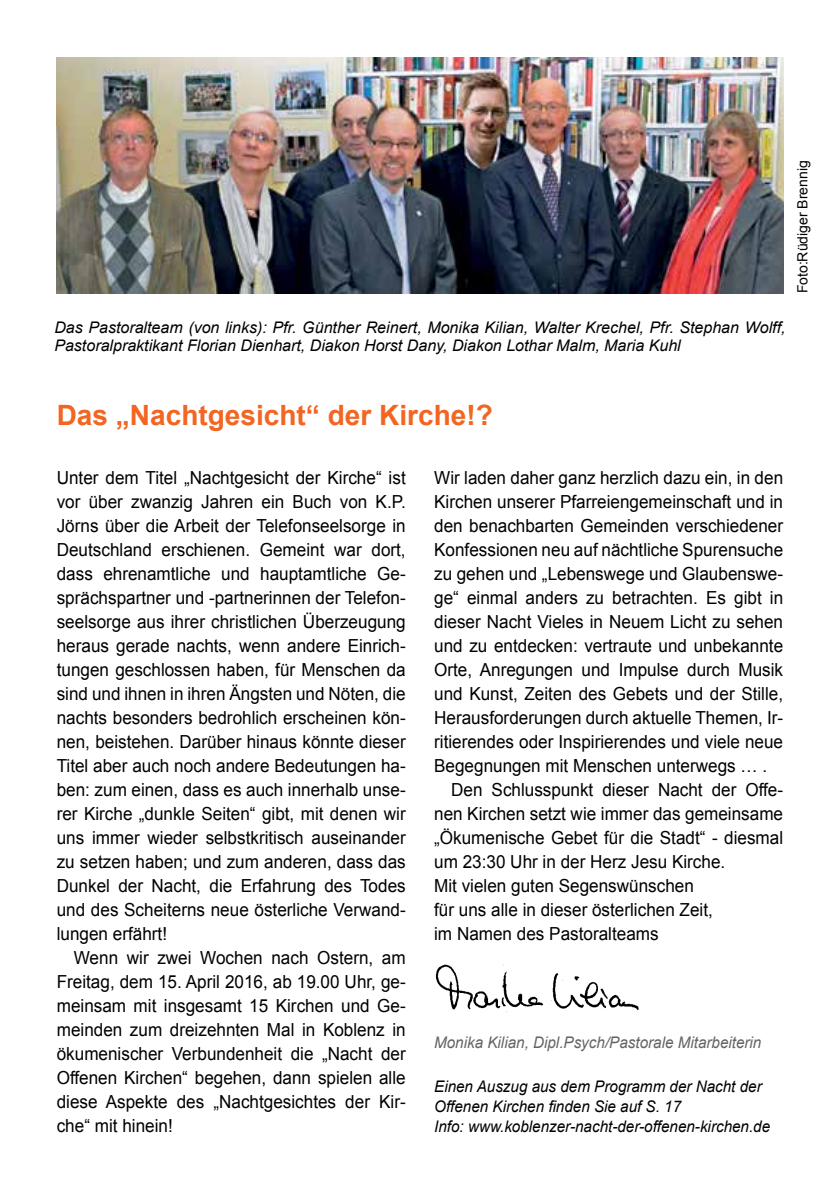
<style>
.page{position:relative;width:840px;height:1191px;background:#fff}
.page>*{position:absolute;margin:0;border:0;box-sizing:border-box;transform-origin:0 0}
.t1{font:700 28px "Arial";color:#f26522}
.t2{font:18px/24px "Arial";color:#000;text-align:justify;scale:.95 1}
.t3{font:italic 16px/18px "Arial";color:#000}
.t4{font:italic 16px/20px "Arial";color:#000;scale:.95 1}
.t5{font:italic 16px "Arial";color:#636466;scale:.95 1}
.t6{font:14px "Arial";color:#000}
</style>
<div class="page">
<img style="left:436px;top:964px;width:203px;height:48px">
<img style="left:57px;top:58px;width:725px;height:235px">
<p class="t3" style="left:54px;top:318px;width:732px">Das Pastoralteam (von links): Pfr. Günther Reinert, Monika Kilian, Walter Krechel, Pfr. Stephan Wolff,<br>Pastoralpraktikant Florian Dienhart, Diakon Horst Dany, Diakon Lothar Malm, Maria Kuhl</p>
<p class="t6" style="left:793px;top:293px;width:135px;rotate:-90deg">Foto:Rüdiger Brennig</p>
<h1 class="t1" style="left:57px;top:397px;width:437px">Das „Nachtgesicht“ der Kirche!?</h1>
<p class="t2" style="left:57px;top:466px;width:369px">Unter dem Titel „Nachtgesicht der Kirche“ ist vor über zwanzig Jahren ein Buch von K.P.<br>Jörns über die Arbeit der Telefonseelsorge in Deutschland erschienen. Gemeint war dort, dass ehrenamtliche und hauptamtliche Ge&shy;sprächspartner und -partnerinnen der Telefon&shy;seelsorge aus ihrer christlichen Überzeugung heraus gerade nachts, wenn andere Einrich&shy;tungen geschlossen haben, für Menschen da sind und ihnen in ihren Ängsten und Nöten, die nachts besonders bedrohlich erscheinen kön&shy;nen, beistehen. Darüber hinaus könnte dieser Titel aber auch noch andere Bedeutungen ha&shy;ben: zum einen, dass es auch innerhalb unse&shy;rer Kirche „dunkle Seiten“ gibt, mit denen wir uns immer wieder selbstkritisch auseinander zu setzen haben; und zum anderen, dass das Dunkel der Nacht, die Erfahrung des Todes und des Scheiterns neue österliche Verwand&shy;lungen erfährt!</p>
<p class="t2" style="left:57px;top:946px;width:369px;text-indent:17px">Wenn wir zwei Wochen nach Ostern, am Freitag, dem 15. April 2016, ab 19.00 Uhr, ge&shy;meinsam mit insgesamt 15 Kirchen und Ge&shy;meinden zum dreizehnten Mal in Koblenz in ökumenischer Verbundenheit die „Nacht der Offenen Kirchen“ begehen, dann spielen alle diese Aspekte des „Nachtgesichtes der Kir&shy;che“ mit hinein!</p>
<p class="t2" style="left:434px;top:466px;width:368px">Wir laden daher ganz herzlich dazu ein, in den</p>
<p class="t2" style="left:434px;top:490px;width:368px">Kirchen unserer Pfarreiengemeinschaft und in</p>
<p class="t2" style="left:434px;top:514px;width:368px">den benachbarten Gemeinden verschiedener</p>
<p class="t2" style="left:434px;top:538px;width:368px">Konfessionen neu auf nächtliche Spurensuche</p>
<p class="t2" style="left:434px;top:562px;width:369px">zu gehen und „Lebenswege und Glaubenswe-</p>
<p class="t2" style="left:434px;top:586px;width:368px">ge“ einmal anders zu betrachten. Es gibt in</p>
<p class="t2" style="left:434px;top:610px;width:368px">dieser Nacht Vieles in Neuem Licht zu sehen</p>
<p class="t2" style="left:434px;top:634px;width:368px">und zu entdecken: vertraute und unbekannte</p>
<p class="t2" style="left:434px;top:658px;width:368px">Orte, Anregungen und Impulse durch Musik</p>
<p class="t2" style="left:434px;top:682px;width:368px">und Kunst, Zeiten des Gebets und der Stille,</p>
<p class="t2" style="left:434px;top:705px;width:369px">Herausforderungen durch aktuelle Themen, Ir-</p>
<p class="t2" style="left:434px;top:730px;width:368px">ritierendes oder Inspirierendes und viele neue</p>
<p class="t2" style="left:434px;top:754px;width:352px">Begegnungen mit Menschen unterwegs … .</p>
<p class="t2" style="left:451px;top:778px;width:351px">Den Schlusspunkt dieser Nacht der Offe-</p>
<p class="t2" style="left:434px;top:802px;width:368px">nen Kirchen setzt wie immer das gemeinsame</p>
<p class="t2" style="left:434px;top:826px;width:368px">„Ökumenische Gebet für die Stadt“ - diesmal</p>
<p class="t2" style="left:434px;top:850px;width:308px">um 23:30 Uhr in der Herz Jesu Kirche.</p>
<p class="t2" style="left:434px;top:874px;width:275px">Mit vielen guten Segenswünschen</p>
<p class="t2" style="left:434px;top:898px;width:295px">für uns alle in dieser österlichen Zeit,</p>
<p class="t2" style="left:434px;top:921px;width:238px">im Namen des Pastoralteams</p>
<p class="t5" style="left:434px;top:1032px;width:346px">Monika Kilian, Dipl.Psych/Pastorale Mitarbeiterin</p>
<p class="t4" style="left:434px;top:1076px;width:355px">Einen Auszug aus dem Programm der Nacht der<br>Offenen Kirchen finden Sie auf S. 17<br>Info: www.koblenzer-nacht-der-offenen-kirchen.de</p>
</div>
